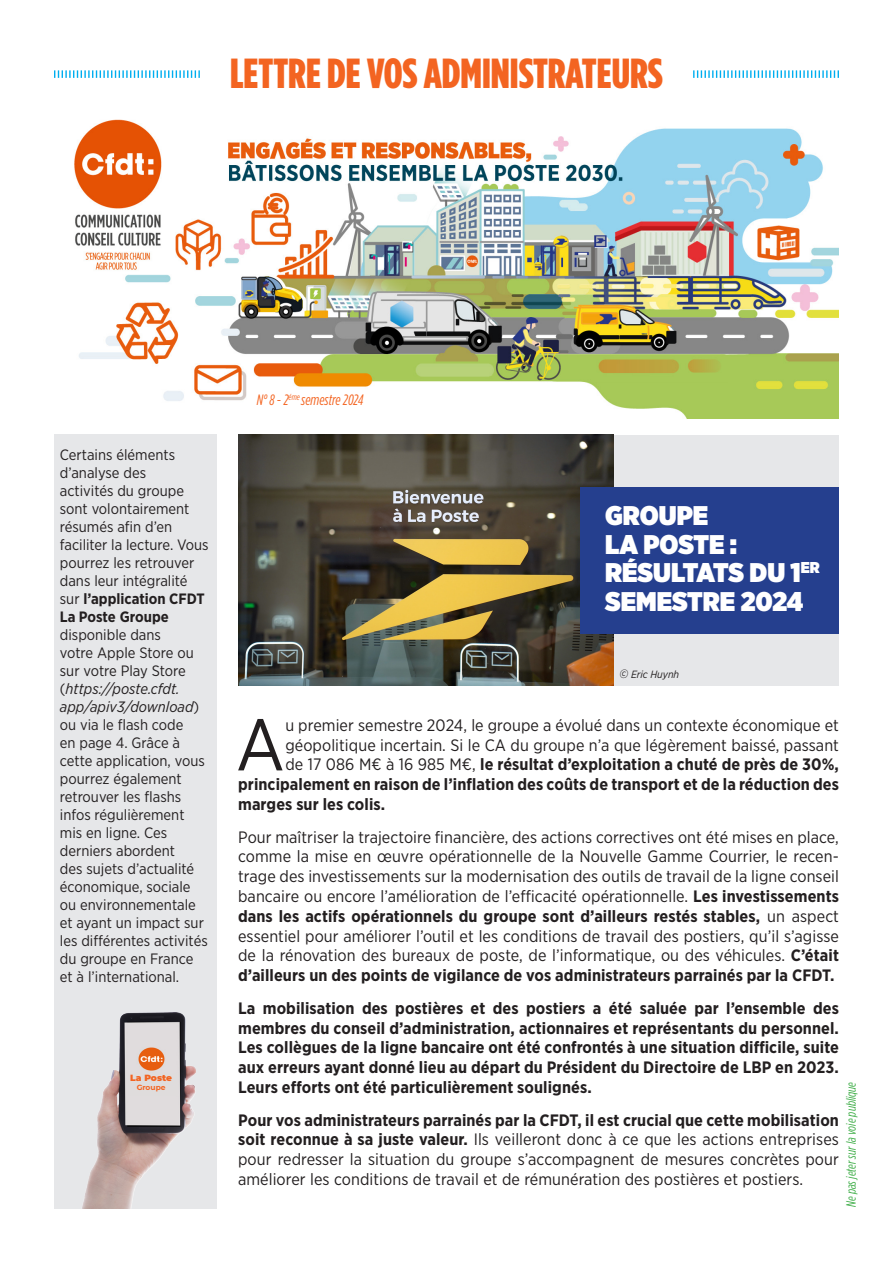
<style>
.page{position:relative;width:893px;height:1263px;background:#fff}
.page>*{position:absolute;margin:0;border:0;box-sizing:border-box;transform-origin:0 0}
.t1{font:73.05px "Gotham Narrow";color:#231f20}
.t2{font:900 42px "Gotham Condensed";color:#f36421}
.t3{font:900 27px/28.5px "Gotham Narrow";color:#fff}
.t4{font:16.5px/19.8px "Gotham Narrow";letter-spacing:.005em;color:#231f20;text-align:justify}
.t5{font:700 16.5px/19.8px "Gotham Narrow";letter-spacing:.005em;color:#231f20;text-align:justify}
.t6{font:15px/18px "Gotham Narrow";color:#231f20}
.t7{font:italic 15px "Gotham Condensed";letter-spacing:-.005em;color:#f36421}
.t8{font:italic 13.5px "Gotham Condensed";letter-spacing:-.005em;color:#40ae49}
.t9{font:italic 10.5px "Gotham Narrow";color:#231f20}
.t10{font:900 9px "Montserrat";color:#f36421}
.t11{font:700 7.5px "Montserrat";color:#f36421}
.s1{font-weight:700}
.s2{font-style:italic}
.s3{font-size:12px}
.s4{font-weight:400}
</style>
<div class="page">
<div style="left:238px;top:435px;width:600px;height:250px;background:#e6e7e9"></div>
<div style="left:54px;top:435px;width:163px;height:774px;background:#e6e7e9"></div>
<svg style="left:54px;top:70px;width:146px;height:8px"></svg>
<svg style="left:693px;top:70px;width:146px;height:8px"></svg>
<img style="left:74px;top:119px;width:765px;height:299px">
<img style="left:238px;top:435px;width:376px;height:250px">
<div style="left:580px;top:488px;width:259px;height:146px;background:#253f8e"></div>
<img style="left:82px;top:1013px;width:113px;height:195px">
<div style="left:127px;top:1074px;width:51px;height:22px;background:#dfdcdc"></div>
<p class="t2" style="left:230px;top:48px;width:434px">LETTRE DE VOS ADMINISTRATEURS</p>
<p class="t6" style="left:60px;top:445px;width:150px">Certains éléments d’analyse des<br>activités du groupe sont volontairement résumés afin d’en faciliter la lecture. Vous pourrez les retrouver dans leur intégralité sur <span class="s1">l’application CFDT<br>La Poste Groupe </span>disponible dans<br>votre Apple Store ou sur votre Play Store (<span class="s2">https://poste.cfdt. app/apiv3/download</span>) ou via le flash code<br>en page 4. Grâce à cette application, vous pourrez également retrouver les flashs infos régulièrement mis en ligne. Ces derniers abordent<br>des sujets d’actualité économique, sociale ou environnementale et ayant un impact sur les différentes activités du groupe en France et à l’international.</p>
<p class="t10" style="left:130px;top:1071px;width:43px">La Poste</p>
<p class="t11" style="left:137px;top:1082px;width:30px">Groupe</p>
<p class="t7" style="left:257px;top:391px;width:108px">N° 8 - 2<sup>éme</sup> semestre 2024</p>
<p class="t3" style="left:605px;top:501px;width:105px">GROUPE</p>
<p class="t3" style="left:605px;top:530px;width:133px">LA POSTE :</p>
<p class="t3" style="left:605px;top:558px;width:216px">RÉSULTATS DU 1<sup>ER<br></sup>SEMESTRE 2024</p>
<p class="t9" style="left:619px;top:668px;width:61px"><span class="s3">©</span> Eric Huynh</p>
<p class="t1" style="left:236px;top:699px;width:51px">A</p>
<p class="t4" style="left:285px;top:715px;width:555px">u premier semestre 2024, le groupe a évolué dans un contexte économique et</p>
<p class="t4" style="left:285px;top:734px;width:555px">géopolitique incertain. Si le CA du groupe n’a que légèrement baissé, passant</p>
<p class="t5" style="left:285px;top:754px;width:555px"><span class="s4">de 17 086 M€ à 16 985 M€,</span> le résultat d’exploitation a chuté de près de 30%,</p>
<p class="t5" style="left:238px;top:774px;width:602px">principalement en raison de l’inflation des coûts de transport et de la réduction des</p>
<p class="t5" style="left:238px;top:794px;width:149px">marges sur les colis.</p>
<p class="t4" style="left:238px;top:826px;width:602px">Pour maîtriser la trajectoire financière, des actions correctives ont été mises en place, comme la mise en œuvre opérationnelle de la Nouvelle Gamme Courrier, le recen&shy;trage des investissements sur la modernisation des outils de travail de la ligne conseil bancaire ou encore l’amélioration de l’efficacité opérationnelle. <span class="s1">Les investissements dans les actifs opérationnels du groupe sont d’ailleurs restés stables,</span> un aspect essentiel pour améliorer l’outil et les conditions de travail des postiers, qu’il s’agisse de la rénovation des bureaux de poste, de l’informatique, ou des véhicules. <span class="s1">C’était d’ailleurs un des points de vigilance de vos administrateurs parrainés par la CFDT.</span></p>
<p class="t5" style="left:238px;top:998px;width:602px">La mobilisation des postières et des postiers a été saluée par l’ensemble des membres du conseil d’administration, actionnaires et représentants du personnel.<br>Les collègues de la ligne bancaire ont été confrontés à une situation difficile, suite aux erreurs ayant donné lieu au départ du Président du Directoire de LBP en 2023.<br>Leurs efforts ont été particulièrement soulignés.</p>
<p class="t4" style="left:238px;top:1109px;width:602px"><span class="s1">Pour vos administrateurs parrainés par la CFDT, il est crucial que cette mobilisation soit reconnue à sa juste valeur.</span> Ils veilleront donc à ce que les actions entreprises pour redresser la situation du groupe s’accompagnent de mesures concrètes pour améliorer les conditions de travail et de rémunération des postières et postiers.</p>
<p class="t8" style="left:843px;top:1207px;width:127px;rotate:-90deg">Ne pas jeter sur la voie publique</p>
</div>
